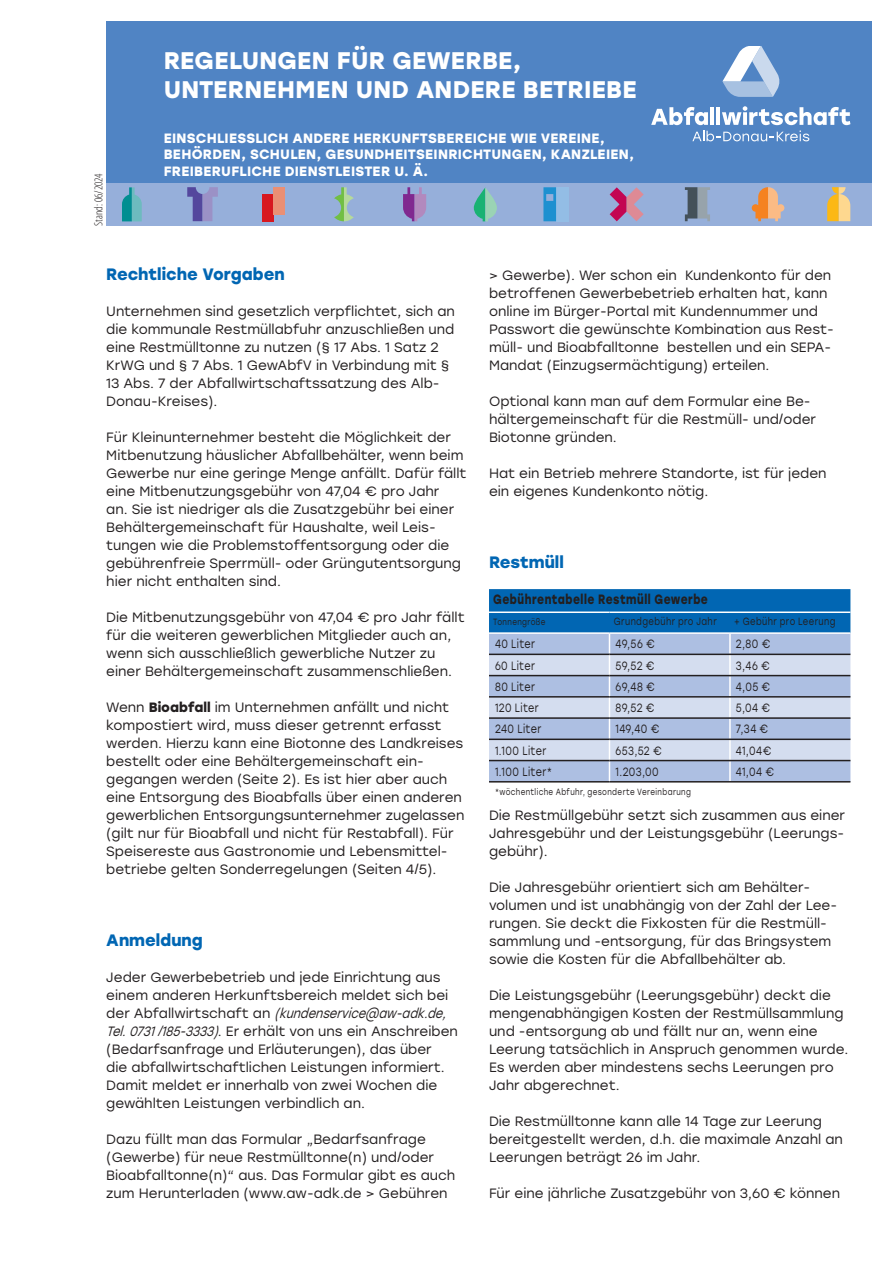
<style>
.page{position:relative;width:893px;height:1263px;background:#fff}
.page>*{position:absolute;margin:0;border:0;box-sizing:border-box;transform-origin:0 0}
.t1{font:700 24px/28.8px "Stolzl";letter-spacing:.01em;color:#fff}
.t2{font:700 16.5px "Stolzl";color:#0166b3}
.t3{font:13.5px/18px "Stolzl";color:#231f20}
.t4{font:700 13.5px/16.2px "Stolzl";letter-spacing:.02em;color:#fff}
.t5{font:700 13.5px "Stolzl";letter-spacing:.04em;color:#231f20;scale:.8 1}
.t6{font:12px "Stolzl";letter-spacing:.04em;color:#231f20;scale:.8 1}
.t7{font:300 condensed 12px "Myriad Pro";color:#231f20}
.t8{font:10.5px "Stolzl";letter-spacing:.05em;color:#231f20;scale:.8 1}
.t9{font:9px "Stolzl";letter-spacing:.05em;color:#231f20;scale:.8 1}
.s1{font-weight:700}
.s2{font-style:italic}
</style>
<div class="page">
<div style="left:106px;top:21px;width:766px;height:162px;background:#5084c4"></div>
<div style="left:106px;top:183px;width:766px;height:43px;background:#96afda"></div>
<svg style="left:651px;top:106px;width:199px;height:35px"></svg>
<svg style="left:722px;top:46px;width:57px;height:51px"></svg>
<svg style="left:122px;top:187px;width:20px;height:34px"></svg>
<svg style="left:187px;top:187px;width:31px;height:34px"></svg>
<div style="left:262px;top:194px;width:11px;height:27px;background:#d7171f"></div>
<div style="left:273px;top:187px;width:12px;height:27px;background:#ea8f74"></div>
<svg style="left:334px;top:187px;width:20px;height:34px"></svg>
<svg style="left:403px;top:187px;width:23px;height:34px"></svg>
<svg style="left:474px;top:187px;width:23px;height:34px"></svg>
<div style="left:556px;top:187px;width:13px;height:34px;background:#93bde5"></div>
<svg style="left:543px;top:187px;width:13px;height:34px"></svg>
<svg style="left:610px;top:187px;width:34px;height:34px"></svg>
<svg style="left:685px;top:187px;width:25px;height:34px"></svg>
<svg style="left:752px;top:187px;width:32px;height:34px"></svg>
<svg style="left:827px;top:187px;width:23px;height:34px"></svg>
<svg style="left:489px;top:589px;width:361px;height:192px;background:#92b3d9"></svg>
<hr style="left:729px;top:761px;width:2px;height:20px;background:#fff">
<hr style="left:489px;top:654px;width:120px;height:1px;background:#231f20">
<hr style="left:609px;top:654px;width:121px;height:1px;background:#231f20">
<hr style="left:730px;top:654px;width:120px;height:1px;background:#231f20">
<hr style="left:489px;top:675px;width:120px;height:1px;background:#231f20">
<hr style="left:609px;top:675px;width:121px;height:1px;background:#231f20">
<hr style="left:730px;top:675px;width:120px;height:1px;background:#231f20">
<hr style="left:489px;top:696px;width:120px;height:1px;background:#231f20">
<hr style="left:609px;top:696px;width:121px;height:1px;background:#231f20">
<hr style="left:730px;top:696px;width:120px;height:1px;background:#231f20">
<hr style="left:489px;top:717px;width:120px;height:2px;background:#231f20">
<hr style="left:609px;top:717px;width:121px;height:2px;background:#231f20">
<hr style="left:730px;top:717px;width:120px;height:2px;background:#231f20">
<hr style="left:489px;top:738px;width:120px;height:2px;background:#231f20">
<hr style="left:609px;top:738px;width:121px;height:2px;background:#231f20">
<hr style="left:730px;top:738px;width:120px;height:2px;background:#231f20">
<hr style="left:489px;top:760px;width:120px;height:1px;background:#231f20">
<hr style="left:609px;top:760px;width:121px;height:1px;background:#231f20">
<hr style="left:730px;top:760px;width:120px;height:1px;background:#231f20">
<hr style="left:489px;top:781px;width:120px;height:1px;background:#231f20">
<hr style="left:609px;top:781px;width:121px;height:1px;background:#231f20">
<hr style="left:730px;top:781px;width:120px;height:1px;background:#231f20">
<p class="t7" style="left:92px;top:226px;width:54px;rotate:-90deg">Stand: 06/2024</p>
<h1 class="t1" style="left:164px;top:45px;width:474px">REGELUNGEN FÜR GEWERBE,<br>UNTERNEHMEN UND ANDERE BETRIEBE</h1>
<p class="t4" style="left:164px;top:130px;width:472px">EINSCHLIESSLICH ANDERE HERKUNFTSBEREICHE WIE VEREINE,<br>BEHÖRDEN, SCHULEN, GESUNDHEITSEINRICHTUNGEN, KANZLEIEN,<br>FREIBERUFLICHE DIENSTLEISTER U. Ä.</p>
<p class="t2" style="left:106px;top:262px;width:180px">Rechtliche Vorgaben</p>
<p class="t3" style="left:106px;top:301px;width:350px">Unternehmen sind gesetzlich verpflichtet, sich an die kommunale Restmüllabfuhr anzuschließen und eine Restmülltonne zu nutzen (§ 17 Abs. 1 Satz 2<br>KrWG und § 7 Abs. 1 GewAbfV in Verbindung mit § 13 Abs. 7 der Abfallwirtschaftssatzung des Alb-Donau-Kreises).</p>
<p class="t3" style="left:106px;top:427px;width:362px">Für Kleinunternehmer besteht die Möglichkeit der Mitbenutzung häuslicher Abfallbehälter, wenn beim Gewerbe nur eine geringe Menge anfällt. Dafür fällt eine Mitbenutzungsgebühr von 47,04 € pro Jahr<br>an. Sie ist niedriger als die Zusatzgebühr bei einer Behältergemeinschaft für Haushalte, weil Leis&shy;tungen wie die Problemstoffentsorgung oder die gebührenfreie Sperrmüll- oder Grüngutentsorgung hier nicht enthalten sind.</p>
<p class="t3" style="left:106px;top:607px;width:360px">Die Mitbenutzungsgebühr von 47,04 € pro Jahr fällt für die weiteren gewerblichen Mitglieder auch an, wenn sich ausschließlich gewerbliche Nutzer zu einer Behältergemeinschaft zusammenschließen.</p>
<p class="t3" style="left:106px;top:697px;width:360px">Wenn <span class="s1">Bioabfall</span> im Unternehmen anfällt und nicht kompostiert wird, muss dieser getrennt erfasst werden. Hierzu kann eine Biotonne des Landkreises bestellt oder eine Behältergemeinschaft ein&shy;gegangen werden (Seite 2). Es ist hier aber auch eine Entsorgung des Bioabfalls über einen anderen gewerblichen Entsorgungsunternehmer zugelassen (gilt nur für Bioabfall und nicht für Restabfall). Für Speisereste aus Gastronomie und Lebensmittel&shy;betriebe gelten Sonderregelungen (Seiten 4/5).</p>
<p class="t2" style="left:106px;top:928px;width:98px">Anmeldung</p>
<p class="t3" style="left:106px;top:967px;width:353px">Jeder Gewerbebetrieb und jede Einrichtung aus einem anderen Herkunftsbereich meldet sich bei d e r A b f a l l w i r t s c h a f t a n <span class="s2">(kundenservice@aw-adk.de, Tel.0731/185-3333)</span>. Er erhält von uns ein Anschreiben (Bedarfsanfrage und Erläuterungen), das über<br>die abfallwirtschaftlichen Leistungen informiert.<br>Damit meldet er innerhalb von zwei Wochen die gewählten Leistungen verbindlich an.</p>
<p class="t3" style="left:106px;top:1129px;width:351px">Dazu füllt man das Formular „Bedarfsanfrage (Gewerbe) für neue Restmülltonne(n) und/oder Bioabfalltonne(n)“ aus. Das Formular gibt es auch zum Herunterladen (www.aw-adk.de &gt; Gebühren</p>
<p class="t3" style="left:489px;top:265px;width:346px">&gt; Gewerbe). Wer schon ein Kundenkonto für den betroffenen Gewerbebetrieb erhalten hat, kann online im Bürger-Portal mit Kundennummer und Passwort die gewünschte Kombination aus Rest&shy;müll- und Bioabfalltonne bestellen und ein SEPA-Mandat (Einzugsermächtigung) erteilen.</p>
<p class="t3" style="left:489px;top:391px;width:329px">Optional kann man auf dem Formular eine Be&shy;hältergemeinschaft für die Restmüll- und/oder<br>Biotonne gründen.</p>
<p class="t3" style="left:489px;top:463px;width:339px">Hat ein Betrieb mehrere Standorte, ist für jeden ein eigenes Kundenkonto nötig.</p>
<p class="t2" style="left:489px;top:550px;width:76px">Restmüll</p>
<p class="t5" style="left:493px;top:589px;width:270px">Gebührentabelle Restmüll Gewerbe</p>
<p class="t9" style="left:493px;top:615px;width:67px">Tonnengröße</p>
<p class="t8" style="left:614px;top:614px;width:130px">Grundgebühr pro Jahr</p>
<p class="t8" style="left:734px;top:614px;width:128px">+ Gebühr pro Leerung</p>
<p class="t6" style="left:495px;top:636px;width:52px">40 Liter</p>
<p class="t6" style="left:615px;top:636px;width:51px">49,56 €</p>
<p class="t6" style="left:736px;top:636px;width:44px">2,80 €</p>
<p class="t6" style="left:495px;top:657px;width:51px">60 Liter</p>
<p class="t6" style="left:615px;top:657px;width:50px">59,52 €</p>
<p class="t6" style="left:736px;top:657px;width:44px">3,46 €</p>
<p class="t6" style="left:495px;top:678px;width:52px">80 Liter</p>
<p class="t6" style="left:615px;top:678px;width:51px">69,48 €</p>
<p class="t6" style="left:736px;top:678px;width:44px">4,05 €</p>
<p class="t6" style="left:495px;top:699px;width:56px">120 Liter</p>
<p class="t6" style="left:615px;top:699px;width:50px">89,52 €</p>
<p class="t6" style="left:736px;top:699px;width:44px">5,04 €</p>
<p class="t6" style="left:495px;top:721px;width:59px">240 Liter</p>
<p class="t6" style="left:615px;top:721px;width:56px">149,40 €</p>
<p class="t6" style="left:736px;top:721px;width:42px">7,34 €</p>
<p class="t6" style="left:495px;top:742px;width:66px">1.100 Liter</p>
<p class="t6" style="left:615px;top:742px;width:59px">653,52 €</p>
<p class="t6" style="left:736px;top:742px;width:46px">41,04€</p>
<p class="t6" style="left:495px;top:763px;width:73px">1.100 Liter*</p>
<p class="t6" style="left:615px;top:763px;width:56px">1.203,00</p>
<p class="t6" style="left:736px;top:763px;width:49px">41,04 €</p>
<p class="t9" style="left:495px;top:785px;width:246px">*wöchentliche Abfuhr, gesonderte Vereinbarung</p>
<p class="t3" style="left:489px;top:805px;width:358px;text-align:justify">Die Restmüllgebühr setzt sich zusammen aus einer Jahresgebühr und der Leistungsgebühr (Leerungs&shy;gebühr).</p>
<p class="t3" style="left:489px;top:877px;width:350px">Die Jahresgebühr orientiert sich am Behälter&shy;volumen und ist unabhängig von der Zahl der Lee&shy;rungen. Sie deckt die Fixkosten für die Restmüll&shy;sammlung und -entsorgung, für das Bringsystem sowie die Kosten für die Abfallbehälter ab.</p>
<p class="t3" style="left:489px;top:985px;width:361px">Die Leistungsgebühr (Leerungsgebühr) deckt die mengenabhängigen Kosten der Restmüllsammlung und -entsorgung ab und fällt nur an, wenn eine Leerung tatsächlich in Anspruch genommen wurde.<br>Es werden aber mindestens sechs Leerungen pro Jahr abgerechnet.</p>
<p class="t3" style="left:489px;top:1111px;width:355px">Die Restmülltonne kann alle 14 Tage zur Leerung bereitgestellt werden, d.h. die maximale Anzahl an<br>Leerungen beträgt 26 im Jahr.</p>
<p class="t3" style="left:489px;top:1183px;width:353px">Für eine jährliche Zusatzgebühr von 3,60 € können</p>
</div>
